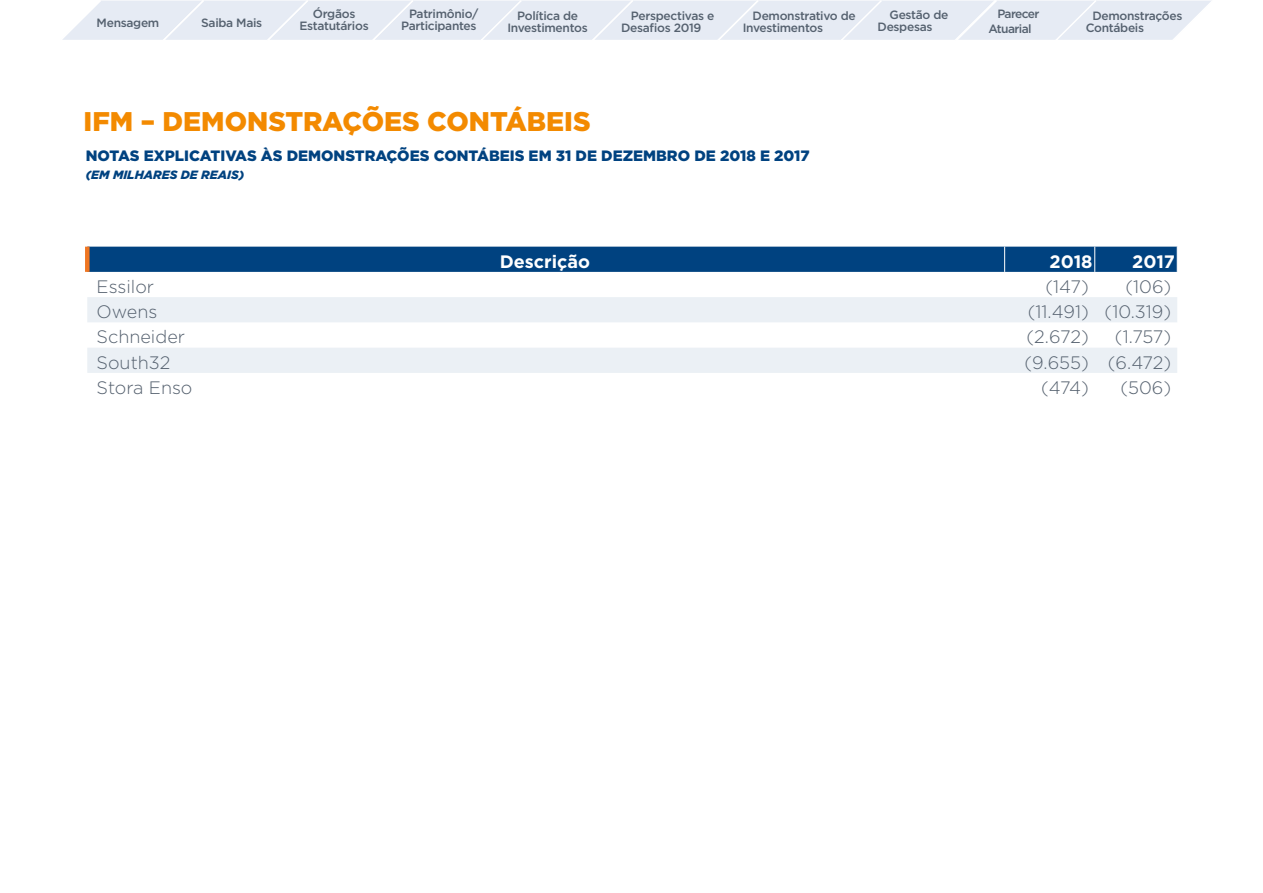
<style>
.page{position:relative;width:1263px;height:893px;background:#fff}
.page>*{position:absolute;margin:0;border:0;box-sizing:border-box;transform-origin:0 0}
.t1{font:900 27px "Gotham";color:#f38a00}
.t2{font:300 18px "Gotham";color:#55616f}
.t3{font:700 18px "Gotham";color:#fff}
.t4{font:900 15px "Gotham";color:#004280}
.t5{font:500 12px/12px "Gotham";letter-spacing:-.025em;color:#55616f}
.t6{font:italic 900 12px "Gotham";color:#004280}
.t7{font:500 12px/14.4px "Gotham";letter-spacing:-.05em;color:#55616f}
</style>
<div class="page">
<svg style="left:87px;top:297px;width:1090px;height:76px;fill:#ebf0f5"></svg>
<div style="left:85px;top:247px;width:5px;height:25px;background:#ef7622"></div>
<div style="left:87px;top:247px;width:1091px;height:25px;background:#004280"></div>
<svg style="left:62px;top:0;width:1149px;height:40px;background:#e7ecf4"></svg>
<p class="t5" style="left:300px;top:8px;width:71px;text-align:center">Órgãos<br>Estatutários</p>
<p class="t5" style="left:97px;top:17px;width:64px">Mensagem</p>
<p class="t5" style="left:201px;top:17px;width:63px">Saiba Mais</p>
<p class="t5" style="left:401px;top:7px;width:79px;text-align:right">Patrimônio/<br>Participantes</p>
<p class="t5" style="left:621px;top:9px;width:95px;text-indent:10px">Perspectivas e<br>Desafios 2019</p>
<p class="t5" style="left:1086px;top:9px;width:98px;text-indent:7px">Demonstrações<br>Contábeis</p>
<p class="t5" style="left:507px;top:9px;width:82px;text-align:center">Política de<br>Investimentos</p>
<p class="t5" style="left:877px;top:9px;width:72px;text-indent:12px">Gestão de<br>Despesas</p>
<p class="t7" style="left:988px;top:7px;width:53px;text-indent:9px">Parecer<br>Atuarial</p>
<p class="t5" style="left:743px;top:9px;width:115px;text-indent:10px">Demonstrativo de<br>Investimentos</p>
<h1 class="t1" style="left:84px;top:103px;width:509px">IFM – DEMONSTRAÇÕES CONTÁBEIS</h1>
<p class="t4" style="left:86px;top:145px;width:725px">NOTAS EXPLICATIVAS ÀS DEMONSTRAÇÕES CONTÁBEIS EM 31 DE DEZEMBRO DE 2018 E 2017</p>
<p class="t6" style="left:86px;top:166px;width:160px">(EM MILHARES DE REAIS)</p>
<h2 class="t3" style="left:500px;top:249px;width:92px">Descrição</h2>
<h2 class="t3" style="left:1049px;top:249px;width:45px">2018</h2>
<h2 class="t3" style="left:1132px;top:249px;width:45px">2017</h2>
<h2 class="t2" style="left:97px;top:275px;width:59px">Essilor</h2>
<h2 class="t2" style="left:1045px;top:275px;width:45px">(147)</h2>
<h2 class="t2" style="left:1125px;top:275px;width:47px">(106)</h2>
<h2 class="t2" style="left:97px;top:300px;width:62px">Owens</h2>
<h2 class="t2" style="left:1028px;top:300px;width:145px">(11.491) (10.319)</h2>
<h2 class="t2" style="left:97px;top:326px;width:90px">Schneider</h2>
<h2 class="t2" style="left:1026px;top:326px;width:64px">(2.672)</h2>
<h2 class="t2" style="left:1115px;top:326px;width:58px">(1.757)</h2>
<h2 class="t2" style="left:97px;top:351px;width:75px">South32</h2>
<h2 class="t2" style="left:1024px;top:351px;width:148px">(9.655) (6.472)</h2>
<h2 class="t2" style="left:97px;top:376px;width:97px">Stora Enso</h2>
<h2 class="t2" style="left:1041px;top:376px;width:49px">(474)</h2>
<h2 class="t2" style="left:1120px;top:376px;width:52px">(506)</h2>
</div>
